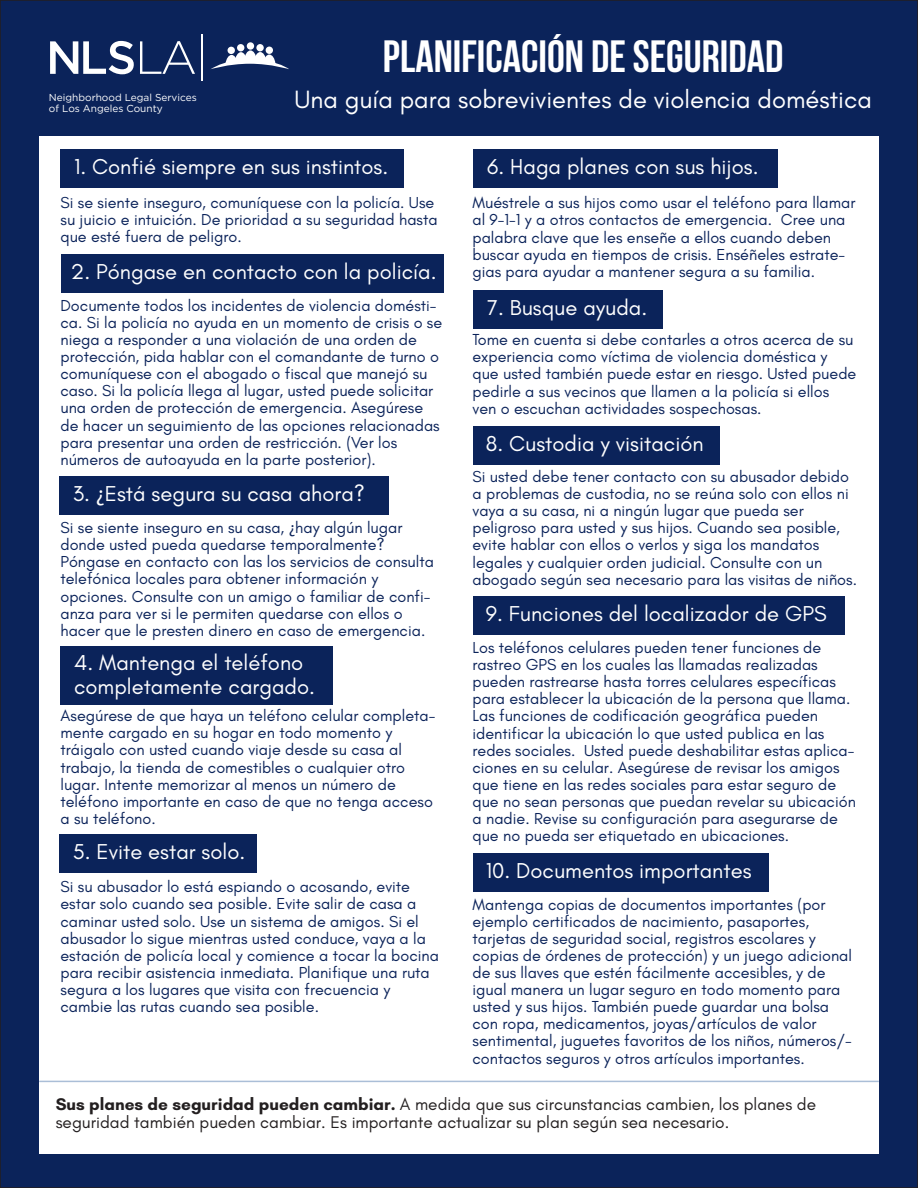
<style>
.page{position:relative;width:918px;height:1188px;background:#0b235a}
.page>*{position:absolute;margin:0;border:0;box-sizing:border-box;transform-origin:0 0}
.t1{font:700 45px "Bebas Neue";color:#fff}
.t2{font:25.5px "Glacial Indifference";color:#fff}
.t3{font:22.05px/23.2px "Glacial Indifference";color:#fff}
.t4{font:17.25px/18.8px "Glacial Indifference";color:#231f20}
.t5{font:16.2px/17.1px "Glacial Indifference";color:#0b235a}
.t6{font:10.05px/10.8px "Gotham HTF";color:#fff}
.s1{font-family:"Myriad Pro"}
.s2{font-weight:700}
</style>
<div class="page">
<svg style="left:50px;top:41px;width:84px;height:33px"></svg>
<svg style="left:140px;top:41px;width:55px;height:33px"></svg>
<hr style="left:201px;top:35px;width:2px;height:46px;background:#fff">
<svg style="left:211px;top:50px;width:78px;height:19px"></svg>
<div style="left:228px;top:47px;width:7px;height:7px;background:#fff;border-radius:50%"></div>
<div style="left:237px;top:44px;width:7px;height:7px;background:#fff;border-radius:50%"></div>
<div style="left:247px;top:42px;width:7px;height:8px;background:#fff;border-radius:50%"></div>
<div style="left:256px;top:44px;width:8px;height:7px;background:#fff;border-radius:50%"></div>
<div style="left:266px;top:47px;width:7px;height:7px;background:#fff;border-radius:50%"></div>
<div style="left:39px;top:136px;width:840px;height:1017px;background:#fff"></div>
<div style="left:60px;top:150px;width:344px;height:38px;background:#0b235a"></div>
<div style="left:62px;top:254px;width:382px;height:39px;background:#0b235a"></div>
<div style="left:59px;top:477px;width:330px;height:38px;background:#0b235a"></div>
<div style="left:60px;top:646px;width:273px;height:59px;background:#0b235a"></div>
<div style="left:59px;top:835px;width:197px;height:38px;background:#0b235a"></div>
<div style="left:474px;top:150px;width:304px;height:38px;background:#0b235a"></div>
<div style="left:474px;top:290px;width:189px;height:38px;background:#0b235a"></div>
<div style="left:474px;top:426px;width:246px;height:39px;background:#0b235a"></div>
<div style="left:474px;top:597px;width:371px;height:38px;background:#0b235a"></div>
<div style="left:474px;top:853px;width:295px;height:39px;background:#0b235a"></div>
<hr style="left:39px;top:1081px;width:840px;height:1px;background:#aabed7">
<p class="t6" style="left:49px;top:92px;width:149px">Neighborhood Legal Services of Los Angeles County</p>
<h1 class="t1" style="left:383px;top:32px;width:402px">PLANIFICACIÓN DE SEGURIDAD</h1>
<h2 class="t2" style="left:294px;top:85px;width:579px">Una guía para sobrevivientes de violencia doméstica</h2>
<h3 class="t3" style="left:74px;top:156px;width:316px">1. Confié siempre en sus instintos.</h3>
<p class="t5" style="left:60px;top:194px;width:379px">Si se siente inseguro, comuníquese con la policía. Use su juicio e intuición. De prioridad a su seguridad hasta que esté fuera de peligro.</p>
<h3 class="t3" style="left:71px;top:260px;width:367px">2. Póngase en contacto con la policía.</h3>
<p class="t5" style="left:60px;top:297px;width:383px">Documente todos los incidentes de violencia domésti&shy;ca. Si la policía no ayuda en un momento de crisis o se niega a responder a una violación de una orden de protección, pida hablar con el comandante de turno o comuníquese con el abogado o fiscal que manejó su caso. Si la policía llega al lugar, usted puede solicitar una orden de protección de emergencia. Asegúrese de hacer un seguimiento de las opciones relacionadas para presentar una orden de restricción. (Ver los números de autoayuda en la parte posterior).</p>
<h3 class="t3" style="left:73px;top:482px;width:294px">3. <span class="s1">¿</span>Está segura su casa ahora?</h3>
<p class="t5" style="left:60px;top:519px;width:375px">Si se siente inseguro en su casa, <span class="s1">¿</span>hay algún lugar donde usted pueda quedarse temporalmente?<br>Póngase en contacto con las los servicios de consulta telefónica locales para obtener información y opciones. Consulte con un amigo o familiar de confi&shy;anza para ver si le permiten quedarse con ellos o hacer que le presten dinero en caso de emergencia.</p>
<h3 class="t3" style="left:74px;top:652px;width:242px">4. Mantenga el teléfono completamente cargado.</h3>
<p class="t5" style="left:60px;top:708px;width:376px">Asegúrese de que haya un teléfono celular completa&shy;mente cargado en su hogar en todo momento y tráigalo con usted cuando viaje desde su casa al trabajo, la tienda de comestibles o cualquier otro lugar. Intente memorizar al menos un número de teléfono importante en caso de que no tenga acceso a su teléfono.</p>
<h3 class="t3" style="left:73px;top:841px;width:174px">5. Evite estar solo.</h3>
<p class="t5" style="left:60px;top:879px;width:380px">Si su abusador lo está espiando o acosando, evite estar solo cuando sea posible. Evite salir de casa a caminar usted solo. Use un sistema de amigos. Si el abusador lo sigue mientras usted conduce, vaya a la estación de policía local y comience a tocar la bocina para recibir asistencia inmediata. Planifique una ruta segura a los lugares que visita con frecuencia y cambie las rutas cuando sea posible.</p>
<h3 class="t3" style="left:487px;top:156px;width:273px">6. Haga planes con sus hijos.</h3>
<p class="t5" style="left:472px;top:195px;width:385px">Muéstrele a sus hijos como usar el teléfono para llamar al 9-1-1 y a otros contactos de emergencia. Cree una palabra clave que les enseñe a ellos cuando deben buscar ayuda en tiempos de crisis. Enséñeles estrate&shy;gias para ayudar a mantener segura a su familia.</p>
<h3 class="t3" style="left:487px;top:296px;width:162px">7. Busque ayuda.</h3>
<p class="t5" style="left:472px;top:331px;width:385px">Tome en cuenta si debe contarles a otros acerca de su experiencia como víctima de violencia doméstica y que usted también puede estar en riesgo. Usted puede pedirle a sus vecinos que llamen a la policía si ellos ven o escuchan actividades sospechosas.</p>
<h3 class="t3" style="left:486px;top:432px;width:219px">8. Custodia y visitación</h3>
<p class="t5" style="left:472px;top:468px;width:386px">Si usted debe tener contacto con su abusador debido a problemas de custodia, no se reúna solo con ellos ni vaya a su casa, ni a ningún lugar que pueda ser peligroso para usted y sus hijos. Cuando sea posible, evite hablar con ellos o verlos y siga los mandatos legales y cualquier orden judicial. Consulte con un abogado según sea necesario para las visitas de niños.</p>
<h3 class="t3" style="left:486px;top:603px;width:342px">9. Funciones del localizador de GPS</h3>
<p class="t5" style="left:472px;top:639px;width:385px">Los teléfonos celulares pueden tener funciones de rastreo GPS en los cuales las llamadas realizadas pueden rastrearse hasta torres celulares específicas para establecer la ubicación de la persona que llama.<br>Las funciones de codificación geográfica pueden identificar la ubicación lo que usted publica en las redes sociales. Usted puede deshabilitar estas aplica&shy;ciones en su celular. Asegúrese de revisar los amigos que tiene en las redes sociales para estar seguro de que no sean personas que puedan revelar su ubicación a nadie. Revise su configuración para asegurarse de que no pueda ser etiquetado en ubicaciones.</p>
<h3 class="t3" style="left:486px;top:859px;width:267px">10. Documentos importantes</h3>
<p class="t5" style="left:472px;top:896px;width:381px">Mantenga copias de documentos importantes (por ejemplo certificados de nacimiento, pasaportes, tarjetas de seguridad social, registros escolares y copias de órdenes de protección) y un juego adicional de sus llaves que estén fácilmente accesibles, y de igual manera un lugar seguro en todo momento para usted y sus hijos. También puede guardar una bolsa con ropa, medicamentos, joyas/artículos de valor sentimental, juguetes favoritos de los niños, números/- contactos seguros y otros artículos importantes.</p>
<p class="t4" style="left:56px;top:1095px;width:762px"><span class="s2">Sus planes de seguridad pueden cambiar.</span> A medida que sus circunstancias cambien, los planes de seguridad también pueden cambiar. Es importante actualizar su plan según sea necesario.</p>
</div>
